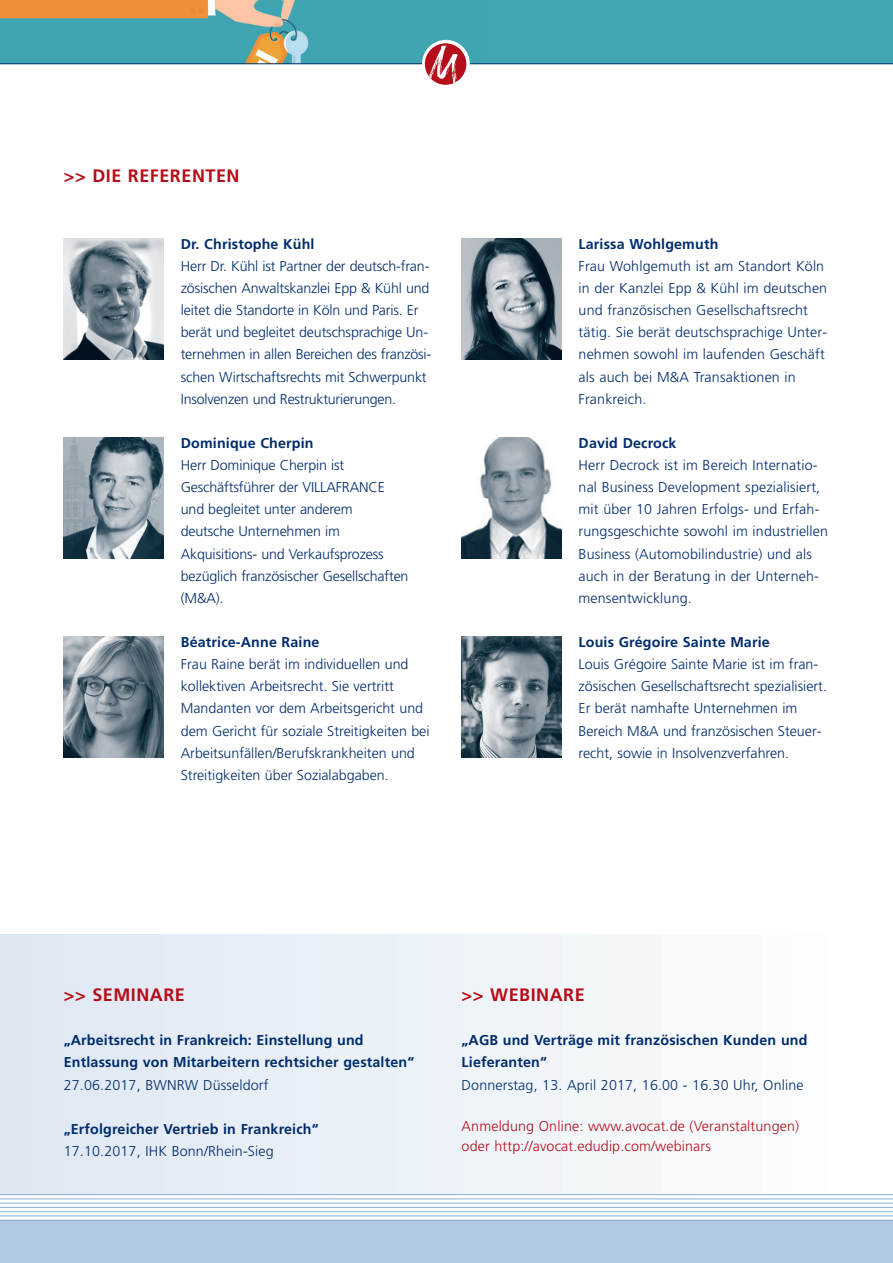
<style>
.page{position:relative;width:893px;height:1263px;background:#fff}
.page>*{position:absolute;margin:0;border:0;box-sizing:border-box;transform-origin:0 0}
.t1{font:700 18px "Frutiger";letter-spacing:.03em;color:#b40e19}
.t2{font:300 14.25px/22px "Frutiger";color:#002c6b}
.t3{font:700 14.25px/22px "Frutiger";letter-spacing:.01em;color:#002c6b}
.t4{font:300 14.25px/19.5px "Frutiger";letter-spacing:.01em;color:#b40e19}
</style>
<div class="page">
<div style="left:0;top:935px;width:892px;height:260px;background:#dee8f3"></div>
<div style="left:98px;top:935px;width:794px;height:260px;background:#e2ebf5"></div>
<div style="left:198px;top:935px;width:694px;height:260px;background:#e6edf5"></div>
<div style="left:297px;top:935px;width:595px;height:260px;background:#eaf0f7"></div>
<div style="left:463px;top:935px;width:429px;height:260px;background:#eff4f9"></div>
<div style="left:596px;top:935px;width:296px;height:260px;background:#f3f7fa"></div>
<div style="left:662px;top:935px;width:230px;height:260px;background:#f7f9fc"></div>
<div style="left:795px;top:935px;width:97px;height:260px;background:#fcfdfe"></div>
<div style="left:0;top:1220px;width:892px;height:43px;background:#b1c9e2"></div>
<img style="left:0;top:0;width:483px;height:64px">
<div style="left:483px;top:0;width:409px;height:64px;background:#42a5b3"></div>
<hr style="left:0;top:64px;width:892px;height:1px;background:#002c6b">
<div style="left:422px;top:40px;width:48px;height:48px;background:#fff;border-radius:50%"></div>
<div style="left:425px;top:43px;width:41px;height:42px;background:#b50e1a;border-radius:50%"></div>
<img style="left:425px;top:44px;width:37px;height:41px">
<hr style="left:0;top:1194px;width:892px;height:1px;background:#8aafd5">
<hr style="left:0;top:1199px;width:892px;height:1px;background:#8aafd5">
<hr style="left:0;top:1203px;width:892px;height:1px;background:#8aafd5">
<hr style="left:0;top:1207px;width:892px;height:1px;background:#8aafd5">
<hr style="left:0;top:1211px;width:892px;height:1px;background:#8aafd5">
<hr style="left:0;top:1216px;width:892px;height:1px;background:#8aafd5">
<hr style="left:0;top:1220px;width:892px;height:1px;background:#8aafd5">
<img style="left:461px;top:238px;width:100px;height:121px">
<img style="left:461px;top:438px;width:100px;height:121px">
<img style="left:64px;top:438px;width:100px;height:121px">
<img style="left:461px;top:637px;width:100px;height:121px">
<img style="left:64px;top:637px;width:100px;height:121px">
<img style="left:64px;top:238px;width:100px;height:121px">
<p class="t1" style="left:64px;top:169px;width:177px">&gt;&gt; DIE REFERENTEN</p>
<p class="t3" style="left:181px;top:234px;width:135px">Dr. Christophe Kühl</p>
<p class="t2" style="left:181px;top:256px;width:252px">Herr Dr. Kühl ist Partner der deutsch-fran&shy;zösischen Anwaltskanzlei Epp &amp; Kühl und leitet die Standorte in Köln und Paris. Er berät und begleitet deutschsprachige Un&shy;ternehmen in allen Bereichen des französi&shy;schen Wirtschaftsrechts mit Schwerpunkt Insolvenzen und Restrukturierungen.</p>
<p class="t3" style="left:181px;top:433px;width:134px">Dominique Cherpin</p>
<p class="t2" style="left:181px;top:455px;width:229px">Herr Dominique Cherpin ist<br>Geschäftsführer der VILLAFRANCE und begleitet unter anderem deutsche Unternehmen im<br>Akquisitions- und Verkaufsprozess bezüglich französischer Gesellschaften (M&amp;A).</p>
<p class="t3" style="left:181px;top:632px;width:140px">Béatrice-Anne Raine</p>
<p class="t2" style="left:181px;top:654px;width:250px">Frau Raine berät im individuellen und kollektiven Arbeitsrecht. Sie vertritt Mandanten vor dem Arbeitsgericht und dem Gericht für soziale Streitigkeiten bei Arbeitsunfällen/Berufskrankheiten und Streitigkeiten über Sozialabgaben.</p>
<p class="t3" style="left:578px;top:234px;width:141px">Larissa Wohlgemuth</p>
<p class="t2" style="left:578px;top:256px;width:250px">Frau Wohlgemuth ist am Standort Köln in der Kanzlei Epp &amp; Kühl im deutschen und französischen Gesellschaftsrecht tätig. Sie berät deutschsprachige Unter&shy;nehmen sowohl im laufenden Geschäft als auch bei M&amp;A Transaktionen in Frankreich.</p>
<p class="t3" style="left:578px;top:433px;width:99px">David Decrock</p>
<p class="t2" style="left:578px;top:455px;width:251px">Herr Decrock ist im Bereich Internatio&shy;nal Business Development spezialisiert, mit über 10 Jahren Erfolgs- und Erfah&shy;rungsgeschichte sowohl im industriellen Business (Automobilindustrie) und als auch in der Beratung in der Unterneh&shy;mensentwicklung.</p>
<p class="t3" style="left:578px;top:632px;width:193px">Louis Grégoire Sainte Marie</p>
<p class="t2" style="left:578px;top:654px;width:250px">Louis Grégoire Sainte Marie ist im fran&shy;zösischen Gesellschaftsrecht spezialisiert.<br>Er berät namhafte Unternehmen im Bereich M&amp;A und französischen Steuer&shy;recht, sowie in Insolvenzverfahren.</p>
<p class="t1" style="left:64px;top:988px;width:123px">&gt;&gt; SEMINARE</p>
<p class="t3" style="left:64px;top:1030px;width:352px">„Arbeitsrecht in Frankreich: Einstellung und<br>Entlassung von Mitarbeitern rechtsicher gestalten“</p>
<p class="t2" style="left:64px;top:1075px;width:206px">27.06.2017, BWNRW Düsseldorf</p>
<p class="t3" style="left:64px;top:1119px;width:256px">„Erfolgreicher Vertrieb in Frankreich“</p>
<p class="t2" style="left:64px;top:1141px;width:211px">17.10.2017, IHK Bonn/Rhein-Sieg</p>
<p class="t1" style="left:461px;top:988px;width:125px">&gt;&gt; WEBINARE</p>
<p class="t3" style="left:461px;top:1030px;width:347px">„AGB und Verträge mit französischen Kunden und<br>Lieferanten“</p>
<p class="t2" style="left:461px;top:1075px;width:343px">Donnerstag, 13. April 2017, 16.00 - 16.30 Uhr, Online</p>
<p class="t4" style="left:461px;top:1118px;width:339px">Anmeldung Online: www.avocat.de (Veranstaltungen) oder http://avocat.edudip.com/webinars</p>
</div>
